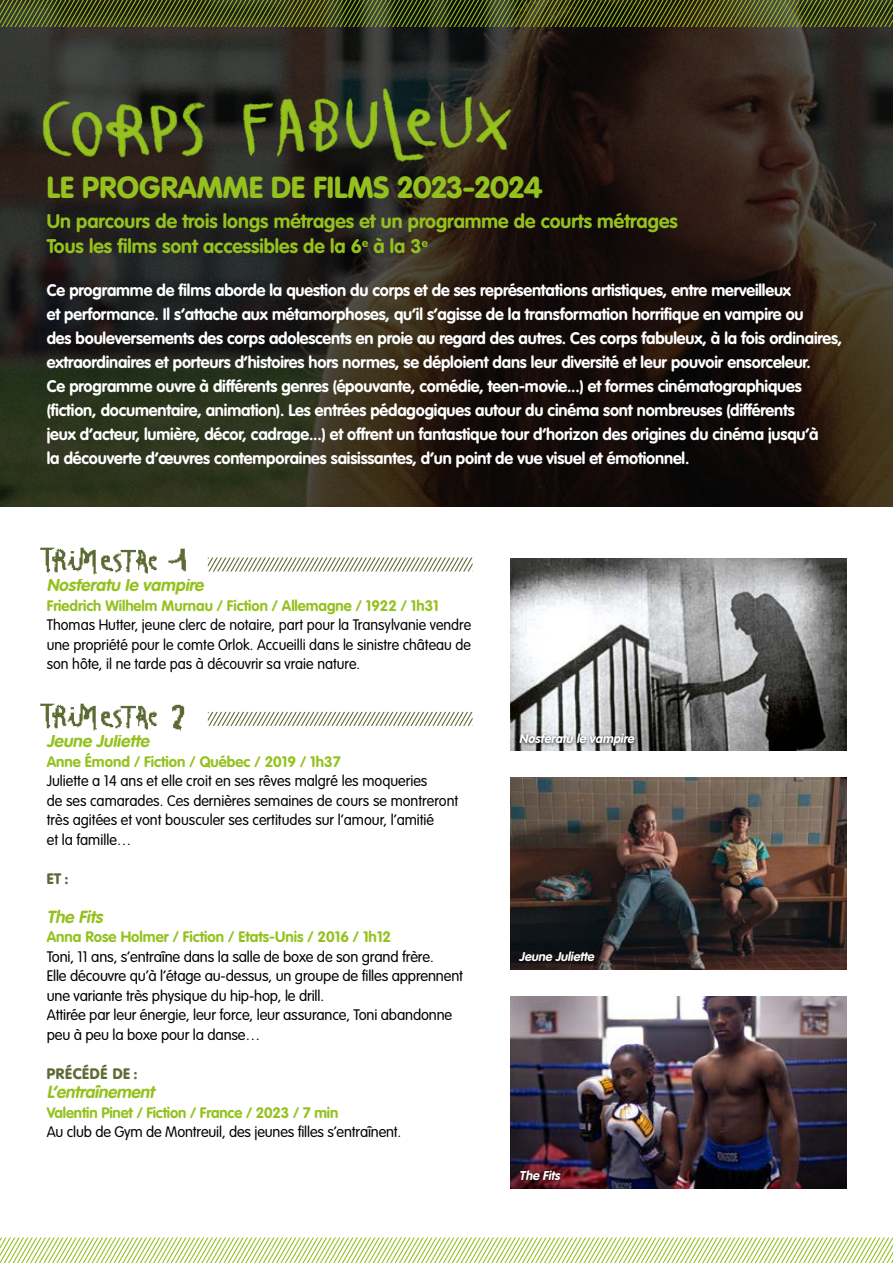
<style>
.page{position:relative;width:893px;height:1263px;background:#fff}
.page>*{position:absolute;margin:0;border:0;box-sizing:border-box;transform-origin:0 0}
.t1{font:900 30px "VAG Rounded Std";color:#95c11f}
.t2{font:700 19.5px "VAG Rounded Std";color:#95c11f}
.t3{font:italic 700 17.25px "VAG Rounded Std";color:#95c11f}
.t4{font:700 16.5px/24px "VAG Rounded Std";letter-spacing:-.01em;color:#fff}
.t5{font:300 15px/19.5px "VAG Rounded Std";letter-spacing:-.01em;color:#020203}
.t6{font:300 15px/19.5px "VAG Rounded Std";letter-spacing:-.01em;color:#020203;text-align:justify;scale:.96 1}
.t7{font:700 15px "VAG Rounded Std";color:#95c11f}
.t8{font:900 15px "VAG Rounded Std";letter-spacing:.04em;color:#5c6a34}
.t9{font:italic 700 12.6px "VAG Rounded Std";color:#fff}
.s1{font-weight:700;color:#95c11f}
</style>
<div class="page">
<svg style="left:0;top:27px;width:893px;height:479px;background:#251f17"></svg>
<img style="left:511px;top:559px;width:335px;height:192px">
<div style="left:517px;top:731px;width:120px;height:18px;background:#000;opacity:.75"></div>
<img style="left:511px;top:777px;width:335px;height:193px">
<div style="left:517px;top:949px;width:81px;height:15px;background:#0d0e10"></div>
<img style="left:511px;top:996px;width:335px;height:192px">
<div style="left:518px;top:1167px;width:46px;height:16px;background:#000;opacity:.75"></div>
<svg style="left:208px;top:557px;width:264px;height:14px"></svg>
<svg style="left:208px;top:712px;width:264px;height:14px"></svg>
<svg style="left:0;top:0;width:893px;height:27px;background:#48501e"></svg>
<svg style="left:0;top:1237px;width:893px;height:26px"></svg>
<img style="left:14px;top:66px;width:204px;height:115px">
<img style="left:239px;top:67px;width:276px;height:116px">
<img style="left:40px;top:547px;width:117px;height:28px">
<img style="left:168px;top:548px;width:19px;height:24px">
<img style="left:40px;top:703px;width:145px;height:28px">
<p class="t1" style="left:47px;top:169px;width:497px">LE PROGRAMME DE FILMS 2023-2024</p>
<p class="t2" style="left:47px;top:209px;width:632px">Un parcours de trois longs métrages et un programme de courts métrages</p>
<p class="t2" style="left:47px;top:235px;width:383px">Tous les films sont accessibles de la 6<sup>e</sup> à la 3<sup>e</sup></p>
<p class="t4" style="left:47px;top:279px;width:797px">Ce programme de films aborde la question du corps et de ses représentations artistiques, entre merveilleux<br>et performance. Il s’attache aux métamorphoses, qu’il s’agisse de la transformation horrifique en vampire ou<br>des bouleversements des corps adolescents en proie au regard des autres. Ces corps fabuleux, à la fois ordinaires, extraordinaires et porteurs d’histoires hors normes, se déploient dans leur diversité et leur pouvoir ensorceleur.<br>Ce programme ouvre à différents genres (épouvante, comédie, teen-movie...) et formes cinématographiques (fiction, documentaire, animation). Les entrées pédagogiques autour du cinéma sont nombreuses (différents<br>jeux d’acteur, lumière, décor, cadrage...) et offrent un fantastique tour d’horizon des origines du cinéma jusqu’à<br>la découverte d’œuvres contemporaines saisissantes, d’un point de vue visuel et émotionnel.</p>
<p class="t3" style="left:47px;top:575px;width:162px">Nosferatu le vampire</p>
<p class="t7" style="left:47px;top:596px;width:393px">Friedrich Wilhelm Murnau / Fiction / Allemagne / 1922 / 1h31</p>
<p class="t6" style="left:47px;top:615px;width:444px">Thomas Hutter, jeune clerc de notaire, part pour la Transylvanie vendre une propriété pour le comte Orlok. Accueilli dans le sinistre château de son hôte, il ne tarde pas à découvrir sa vraie nature.</p>
<p class="t3" style="left:47px;top:731px;width:108px">Jeune Juliette</p>
<p class="t7" style="left:47px;top:752px;width:295px">Anne Émond / Fiction / Québec / 2019 / 1h37</p>
<p class="t5" style="left:47px;top:771px;width:413px">Juliette a 14 ans et elle croit en ses rêves malgré les moqueries<br>de ses camarades. Ces dernières semaines de cours se montreront très agitées et vont bousculer ses certitudes sur l’amour, l’amitié<br>et la famille…</p>
<p class="t8" style="left:47px;top:869px;width:23px">ET:</p>
<p class="t3" style="left:47px;top:906px;width:61px">The Fits</p>
<p class="t7" style="left:47px;top:928px;width:346px">Anna Rose Holmer / Fiction / Etats-Unis / 2016 / 1h12</p>
<p class="t5" style="left:47px;top:947px;width:418px">Toni, 11 ans, s’entraîne dans la salle de boxe de son grand frère.<br>Elle découvre qu’à l’étage au-dessus, un groupe de filles apprennent une variante très physique du hip-hop, le drill.<br>Attirée par leur énergie, leur force, leur assurance, Toni abandonne peu à peu la boxe pour la danse…</p>
<p class="t8" style="left:47px;top:1064px;width:92px">PRÉCÉDÉ DE :</p>
<p class="t3" style="left:47px;top:1082px;width:109px">L’entraînement</p>
<p class="t5" style="left:47px;top:1103px;width:356px"><span class="s1">Valentin Pinet / Fiction / France / 2023 / 7 min<br></span>Au club de Gym de Montreuil, des jeunes filles s’entraînent.</p>
<p class="t9" style="left:519px;top:731px;width:119px">Nosferatu le vampire</p>
<p class="t9" style="left:519px;top:949px;width:79px">Jeune Juliette</p>
<p class="t9" style="left:519px;top:1168px;width:45px">The Fits</p>
</div>
